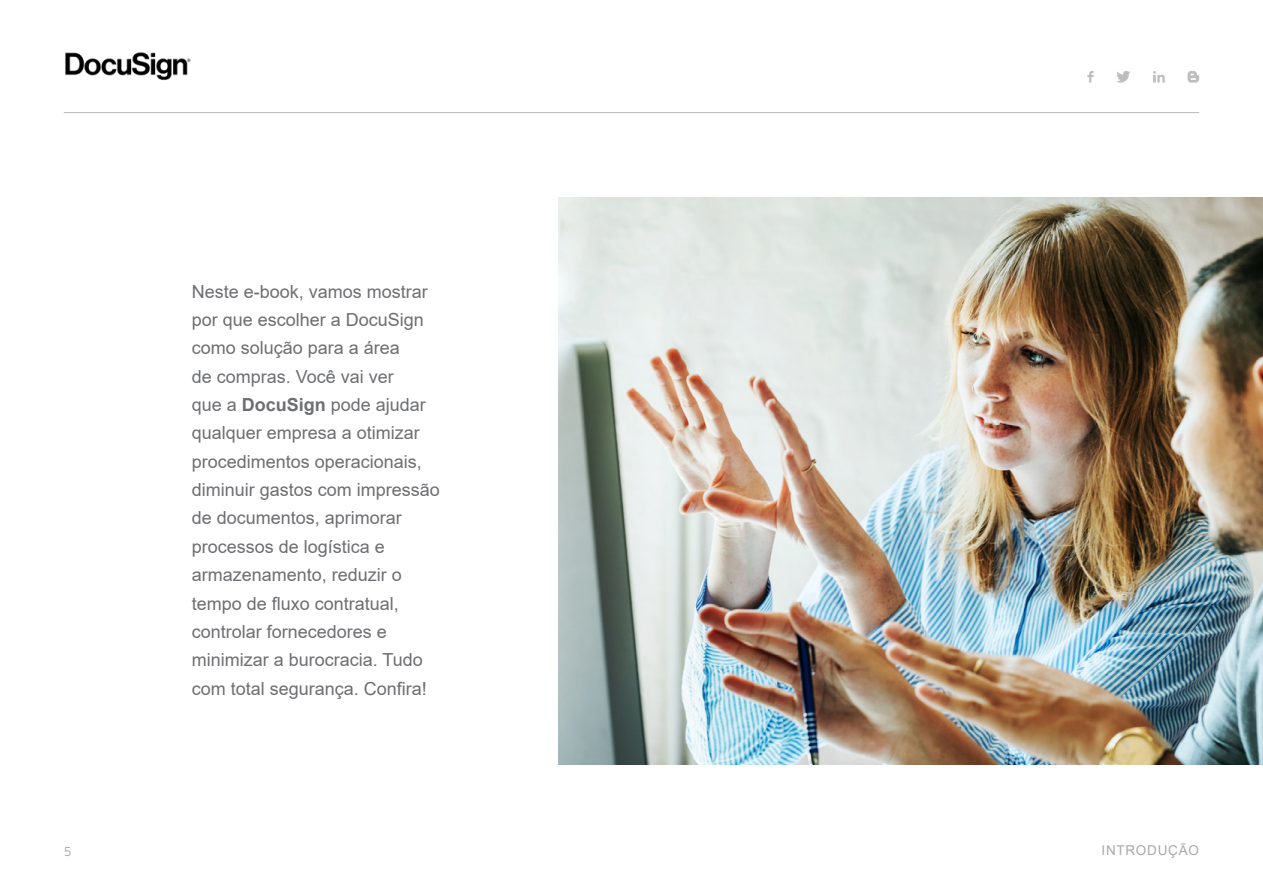
<style>
.page{position:relative;width:1263px;height:893px;background:#fff}
.page>*{position:absolute;margin:0;border:0;box-sizing:border-box;transform-origin:0 0}
.t1{font:18px/28.3px "Arial";color:#6d6e71}
.t2{font:13.5px "Arial";letter-spacing:.055em;color:#a7a9ac}
.t3{font:13.5px "Maven Pro";color:#a7a9ac}
.s1{font-weight:700}
</style>
<div class="page">
<hr style="left:64px;top:112px;width:1135px;height:1px;background:#bcbec0">
<svg style="left:1087px;top:71px;width:7px;height:12px"></svg>
<svg style="left:1117px;top:71px;width:13px;height:12px"></svg>
<svg style="left:1153px;top:71px;width:12px;height:12px"></svg>
<svg style="left:1187px;top:71px;width:12px;height:12px"></svg>
<img style="left:65px;top:52px;width:126px;height:29px">
<img style="left:559px;top:198px;width:704px;height:567px">
<p class="t1" style="left:192px;top:277px;width:250px">Neste e-book, vamos mostrar por que escolher a DocuSign como solução para a área<br>de compras. Você vai ver<br>que a <span class="s1">DocuSign</span> pode ajudar qualquer empresa a otimizar procedimentos operacionais, diminuir gastos com impressão de documentos, aprimorar processos de logística e armazenamento, reduzir o tempo de fluxo contratual, controlar fornecedores e minimizar a burocracia. Tudo com total segurança. Confira!</p>
<p class="t3" style="left:64px;top:843px;width:9px">5</p>
<p class="t2" style="left:1101px;top:841px;width:99px">INTRODUÇÃO</p>
</div>
